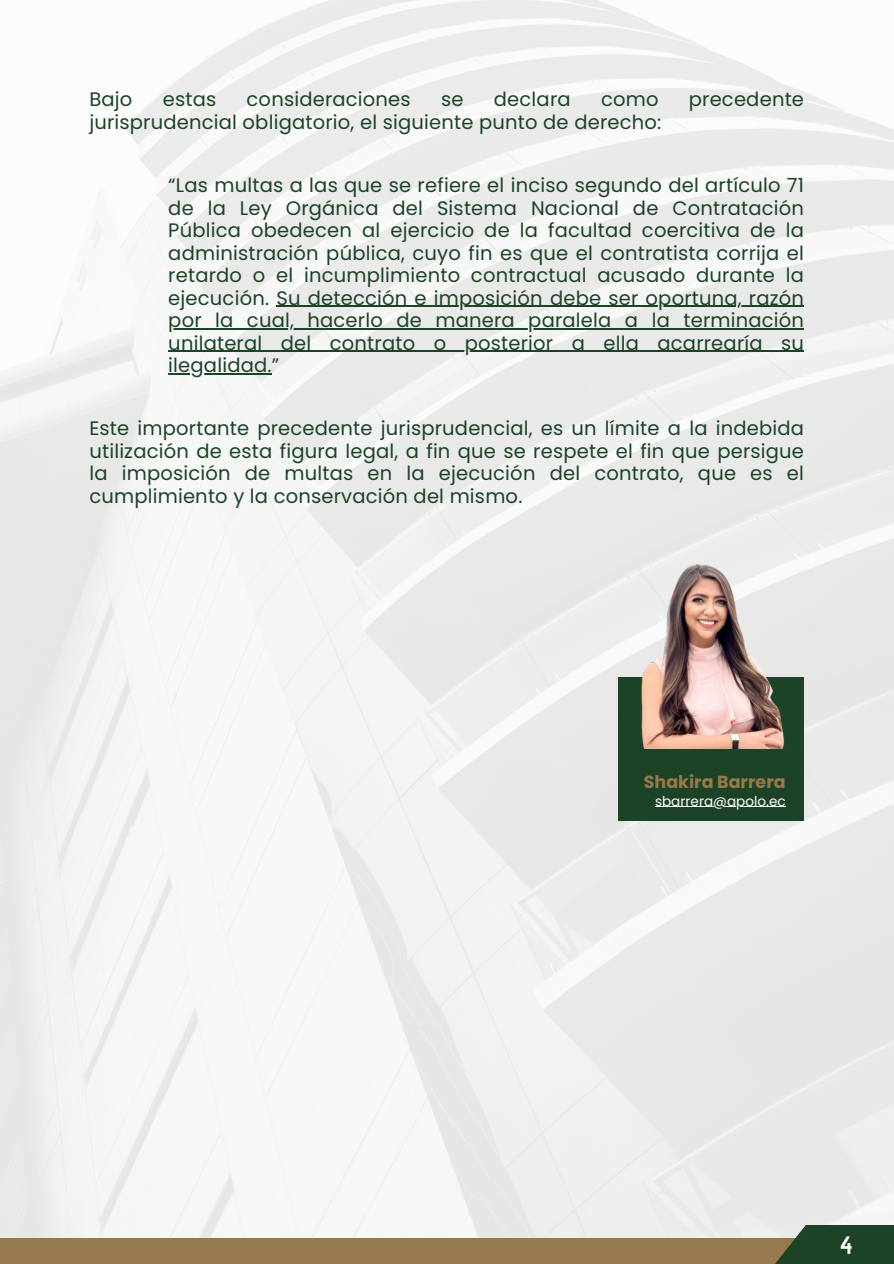
<style>
.page{position:relative;width:894px;height:1264px;background:#fff}
.page>*{position:absolute;margin:0;border:0;box-sizing:border-box;transform-origin:0 0}
.t1{font:21.9px "Norwester";color:#fff}
.t2{font:19.5px/22.5px "Poppins";letter-spacing:.01em;color:#1c4326;text-align:justify}
.t3{font:700 17.4px "Poppins";color:#967a4b}
.t4{font:13.65px "Poppins";color:#fff}
</style>
<div class="page">
<img style="left:0;top:0;width:893px;height:1238px">
<div style="left:0;top:1238px;width:810px;height:25px;background:#967a4b"></div>
<svg style="left:752px;top:1224px;width:141px;height:39px;fill:#1c4326"></svg>
<div style="left:618px;top:677px;width:185px;height:143px;background:#1c4326"></div>
<img style="left:627px;top:486px;width:167px;height:262px">
<hr style="left:654px;top:806px;width:131px;height:1px;background:#fff">
<hr style="left:276px;top:306px;width:528px;height:1px;background:#1c4326">
<hr style="left:168px;top:328px;width:636px;height:1px;background:#1c4326">
<hr style="left:168px;top:351px;width:636px;height:1px;background:#1c4326">
<hr style="left:168px;top:373px;width:104px;height:1px;background:#1c4326">
<h2 class="t2" style="left:89px;top:88px;width:45px">Bajo</h2>
<h2 class="t2" style="left:163px;top:88px;width:55px">estas</h2>
<h2 class="t2" style="left:246px;top:88px;width:166px">consideraciones</h2>
<h2 class="t2" style="left:441px;top:88px;width:24px">se</h2>
<h2 class="t2" style="left:494px;top:88px;width:78px">declara</h2>
<h2 class="t2" style="left:601px;top:88px;width:59px">como</h2>
<h2 class="t2" style="left:688px;top:88px;width:117px">precedente</h2>
<h2 class="t2" style="left:89px;top:111px;width:573px">jurisprudencial obligatorio, el siguiente punto de derecho:</h2>
<p class="t2" style="left:168px;top:174px;width:637px">“Las multas a las que se refiere el inciso segundo del artículo 71 de la Ley Orgánica del Sistema Nacional de Contratación Pública obedecen al ejercicio de la facultad coercitiva de la administración pública, cuyo fin es que el contratista corrija el retardo o el incumplimiento contractual acusado durante la ejecución. Su detección e imposición debe ser oportuna, razón por la cual, hacerlo de manera paralela a la terminación unilateral del contrato o posterior a ella acarrearía su ilegalidad.”</p>
<p class="t2" style="left:89px;top:417px;width:716px">Este importante precedente jurisprudencial, es un límite a la indebida utilización de esta figura legal, a fin que se respete el fin que persigue la imposición de multas en la ejecución del contrato, que es el cumplimiento y la conservación del mismo.</p>
<h1 class="t3" style="left:643px;top:770px;width:143px">Shakira Barrera</h1>
<p class="t4" style="left:654px;top:791px;width:132px">sbarrera@apolo.ec</p>
<h1 class="t1" style="left:839px;top:1232px;width:15px">4</h1>
</div>
